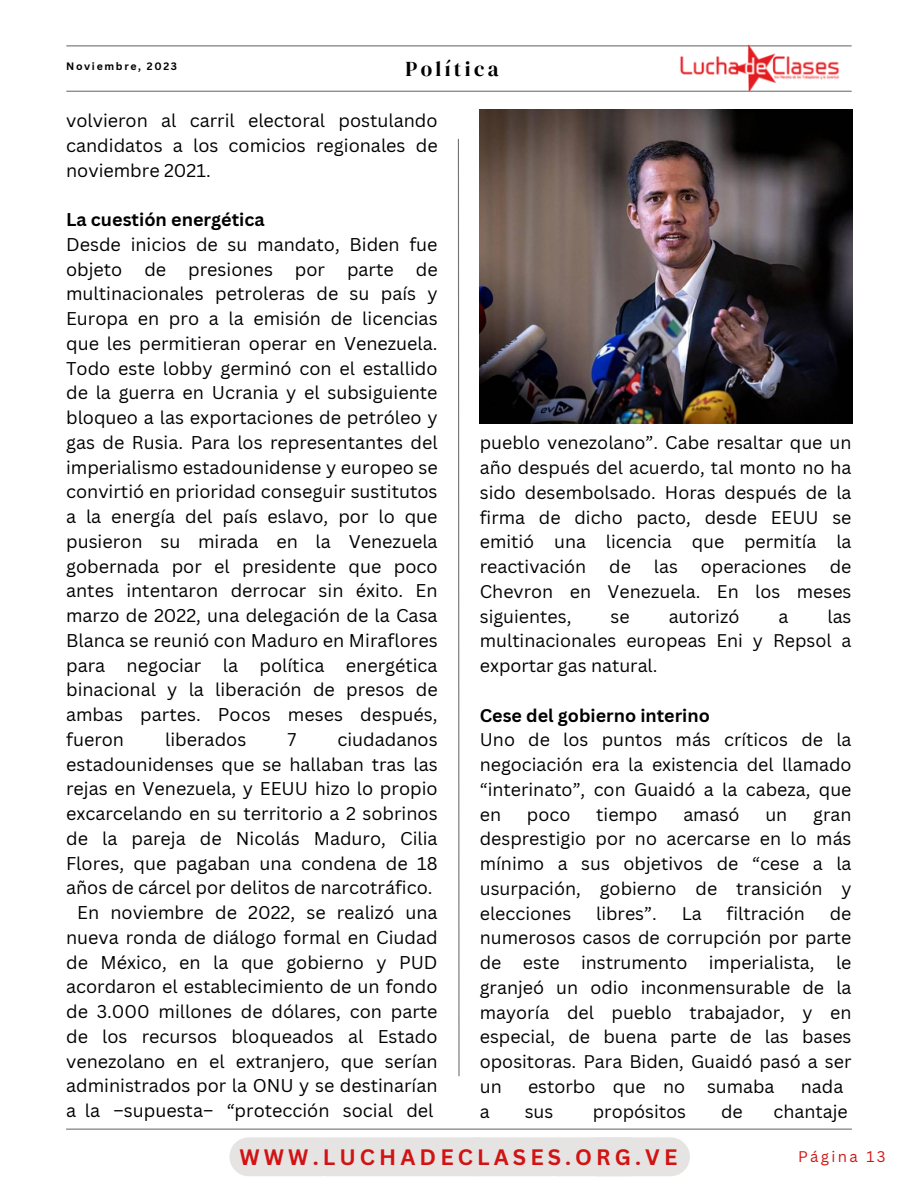
<style>
.page{position:relative;width:918px;height:1188px;background:#fff}
.page>*{position:absolute;margin:0;border:0;box-sizing:border-box;transform-origin:0 0}
.t1{font:700 21.75px "Canva Sans";letter-spacing:.19em;color:#d11313}
.t2{font:21px "DM Serif Display";letter-spacing:.16em;color:#000}
.t3{font:18px/24.8px "Canva Sans";color:#000;text-align:justify}
.t4{font:700 18px "Canva Sans";color:#000}
.t5{font:17.85px/24.8px "Canva Sans";color:#000;text-align:justify}
.t6{font:700 17.85px "Canva Sans";color:#000}
.t7{font:15px "Canva Sans";letter-spacing:.16em;color:#d11313}
.t8{font:700 10.5px "Canva Sans";letter-spacing:.16em;color:#000}
</style>
<div class="page">
<hr style="left:67px;top:91px;width:784px;height:1px;background:#737373">
<hr style="left:67px;top:45px;width:784px;height:1px;background:#737373">
<svg style="left:457px;top:138px;width:3px;height:939px"></svg>
<hr style="left:66px;top:1129px;width:786px;height:1px;background:#737373">
<img style="left:678px;top:44px;width:166px;height:46px">
<div style="left:229px;top:1137px;width:111px;height:39px;background:#e6e3e3;border-radius:19px"></div>
<div style="left:309px;top:1137px;width:110px;height:39px;background:#e6e3e3;border-radius:19px"></div>
<div style="left:385px;top:1137px;width:111px;height:39px;background:#e6e3e3;border-radius:19px"></div>
<div style="left:458px;top:1137px;width:111px;height:39px;background:#e6e3e3;border-radius:19px"></div>
<div style="left:537px;top:1137px;width:111px;height:39px;background:#e6e3e3;border-radius:19px"></div>
<div style="left:579px;top:1137px;width:111px;height:39px;background:#e6e3e3;border-radius:19px"></div>
<img style="left:480px;top:110px;width:372px;height:314px">
<p class="t8" style="left:66px;top:59px;width:113px">Noviembre, 2023</p>
<p class="t2" style="left:406px;top:54px;width:95px">Política</p>
<p class="t3" style="left:66px;top:108px;width:373px">volvieron al carril electoral postulando candidatos a los comicios regionales de noviembre 2021.</p>
<p class="t4" style="left:66px;top:207px;width:200px">La cuestión energética</p>
<p class="t3" style="left:66px;top:232px;width:373px">Desde inicios de su mandato, Biden fue objeto de presiones por parte de multinacionales petroleras de su país y Europa en pro a la emisión de licencias que les permitieran operar en Venezuela.<br>Todo este lobby germinó con el estallido de la guerra en Ucrania y el subsiguiente bloqueo a las exportaciones de petróleo y gas de Rusia. Para los representantes del imperialismo estadounidense y europeo se convirtió en prioridad conseguir sustitutos a la energía del país eslavo, por lo que pusieron su mirada en la Venezuela gobernada por el presidente que poco antes intentaron derrocar sin éxito. En marzo de 2022, una delegación de la Casa Blanca se reunió con Maduro en Miraflores para negociar la política energética binacional y la liberación de presos de ambas partes. Pocos meses después, fueron</p>
<p class="t5" style="left:480px;top:430px;width:373px">pueblo venezolano”. Cabe resaltar que un año después del acuerdo, tal monto no ha sido desembolsado. Horas después de la firma de dicho pacto, desde EEUU se emitió una licencia que permitía la reactivación</p>
<p class="t5" style="left:480px;top:554px;width:373px;text-indent:350px">de Chevron en Venezuela. En los meses siguientes,</p>
<p class="t5" style="left:609px;top:554px;width:23px">de</p>
<p class="t5" style="left:654px;top:554px;width:26px">las</p>
<p class="t5" style="left:701px;top:554px;width:107px">operaciones</p>
<p class="t5" style="left:480px;top:603px;width:373px;text-indent:348px">las multinacionales europeas Eni y Repsol a exportar gas natural.</p>
<p class="t6" style="left:480px;top:703px;width:232px">Cese del gobierno interino</p>
<p class="t5" style="left:480px;top:727px;width:373px">Uno de los puntos más críticos de la negociación era la existencia del llamado “interinato”, con Guaidó a la cabeza, que en</p>
<p class="t5" style="left:611px;top:603px;width:21px">se</p>
<p class="t5" style="left:669px;top:603px;width:72px">autorizó</p>
<p class="t5" style="left:779px;top:603px;width:11px">a</p>
<p class="t3" style="left:66px;top:727px;width:373px;text-indent:271px">ciudadanos estadounidenses que se hallaban tras las rejas en Venezuela, y EEUU hizo lo propio excarcelando en su territorio a 2 sobrinos de la pareja de Nicolás Maduro, Cilia Flores, que pagaban una condena de 18 años de cárcel por delitos de narcotráfico.</p>
<p class="t3" style="left:66px;top:900px;width:373px;text-indent:11px">En noviembre de 2022, se realizó una nueva ronda de diálogo formal en Ciudad de México, en la que gobierno y PUD acordaron el establecimiento de un fondo de 3.000 millones de dólares, con parte de los recursos bloqueados al Estado venezolano en el extranjero, que serían administrados por la ONU y se destinarían a la –supuesta– “protección social del</p>
<p class="t3" style="left:165px;top:727px;width:83px">liberados</p>
<p class="t3" style="left:287px;top:727px;width:10px">7</p>
<p class="t5" style="left:527px;top:801px;width:45px">poco</p>
<p class="t5" style="left:596px;top:801px;width:63px">tiempo</p>
<p class="t5" style="left:683px;top:801px;width:58px">amasó</p>
<p class="t5" style="left:765px;top:801px;width:23px">un</p>
<p class="t5" style="left:480px;top:801px;width:373px;text-indent:333px">gran desprestigio por no acercarse en lo más mínimo a sus objetivos de “cese a la usurpación, gobierno de transición y elecciones</p>
<p class="t5" style="left:596px;top:900px;width:62px">libres”.</p>
<p class="t5" style="left:682px;top:900px;width:22px">La</p>
<p class="t5" style="left:727px;top:900px;width:80px">filtración</p>
<p class="t5" style="left:480px;top:900px;width:373px;text-indent:350px">de numerosos casos de corrupción por parte de este instrumento imperialista, le granjeó un odio inconmensurable de la mayoría del pueblo trabajador, y en especial, de buena parte de las bases opositoras. Para Biden, Guaidó pasó a ser un</p>
<p class="t5" style="left:528px;top:1074px;width:248px">estorbo que no sumaba</p>
<p class="t5" style="left:801px;top:1074px;width:44px">nada</p>
<p class="t5" style="left:480px;top:1098px;width:11px">a</p>
<p class="t5" style="left:525px;top:1098px;width:30px">sus</p>
<p class="t5" style="left:593px;top:1098px;width:95px">propósitos</p>
<p class="t5" style="left:721px;top:1098px;width:23px">de</p>
<p class="t5" style="left:773px;top:1098px;width:76px">chantaje</p>
<p class="t1" style="left:239px;top:1142px;width:439px">WWW.LUCHADECLASES.ORG.VE</p>
<p class="t7" style="left:798px;top:1146px;width:89px">Página 13</p>
</div>
